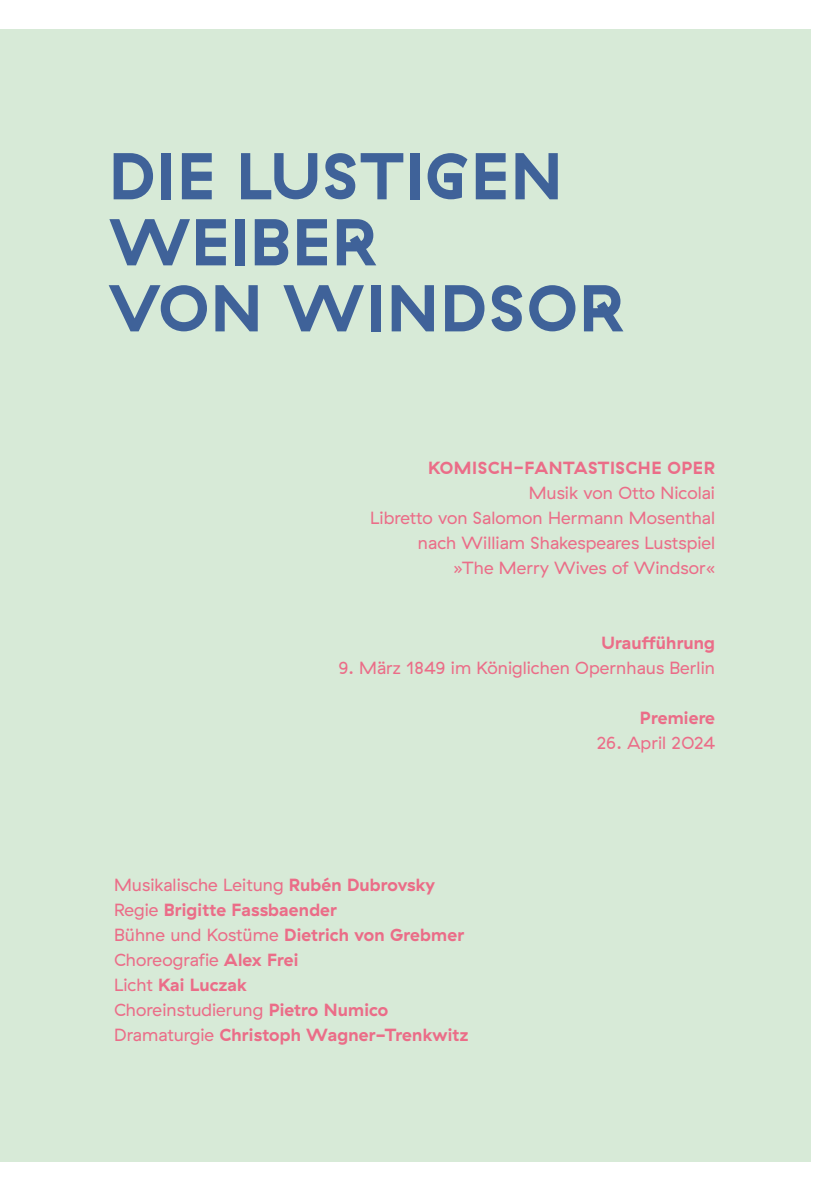
<style>
.page{position:relative;width:840px;height:1191px;background:#fff}
.page>*{position:absolute;margin:0;border:0;box-sizing:border-box;transform-origin:0 0}
.t1{font:700 66px/66px "GT Haptik";letter-spacing:.02em;color:#3f6299}
.t2{font:700 17.6px/25px "GT Haptik";letter-spacing:.01em;color:#eb6d88}
.t3{font:17.6px/25px "GT Haptik";letter-spacing:.005em;color:#eb6d88;text-align:right}
.t4{font:700 17.6px "GT Haptik";letter-spacing:.03em;color:#eb6d88}
.s1{font-weight:400}
</style>
<div class="page">
<div style="left:0;top:0;width:839px;height:1191px;background:#d7ead7"></div>
<div style="left:0;top:0;width:839px;height:28px;background:#fff"></div>
<div style="left:0;top:1162px;width:839px;height:29px;background:#fff"></div>
<div style="left:811px;top:0;width:28px;height:1191px;background:#fff"></div>
<h1 class="t1" style="left:109px;top:143px;width:517px">DIE LUSTIGEN<br>WEIBER<br>VON WINDSOR</h1>
<p class="t4" style="left:428px;top:457px;width:288px">KOMISCH-FANTASTISCHE OPER</p>
<p class="t3" style="left:370px;top:481px;width:346px">Musik von Otto Nicolai<br>Libretto von Salomon Hermann Mosenthal nach William Shakespeares Lustspiel<br>»The Merry Wives of Windsor«</p>
<p class="t2" style="left:601px;top:630px;width:115px">Uraufführung</p>
<p class="t3" style="left:338px;top:656px;width:378px">9. März 1849 im Königlichen Opernhaus Berlin</p>
<p class="t2" style="left:639px;top:705px;width:77px">Premiere</p>
<p class="t3" style="left:596px;top:731px;width:120px">26. April 2024</p>
<p class="t2" style="left:114px;top:872px;width:355px"><span class="s1">Musikalische Leitung</span> Rubén Dubrovsky<br><span class="s1">Regie</span> Brigitte Fassbaender<br><span class="s1">Bühne und Kostüme</span> Dietrich von Grebmer<br><span class="s1">Choreografie</span> Alex Frei<br><span class="s1">Licht</span> Kai Luczak<br><span class="s1">Choreinstudierung</span> Pietro Numico<br><span class="s1">Dramaturgie</span> Christoph Wagner-Trenkwitz</p>
</div>
